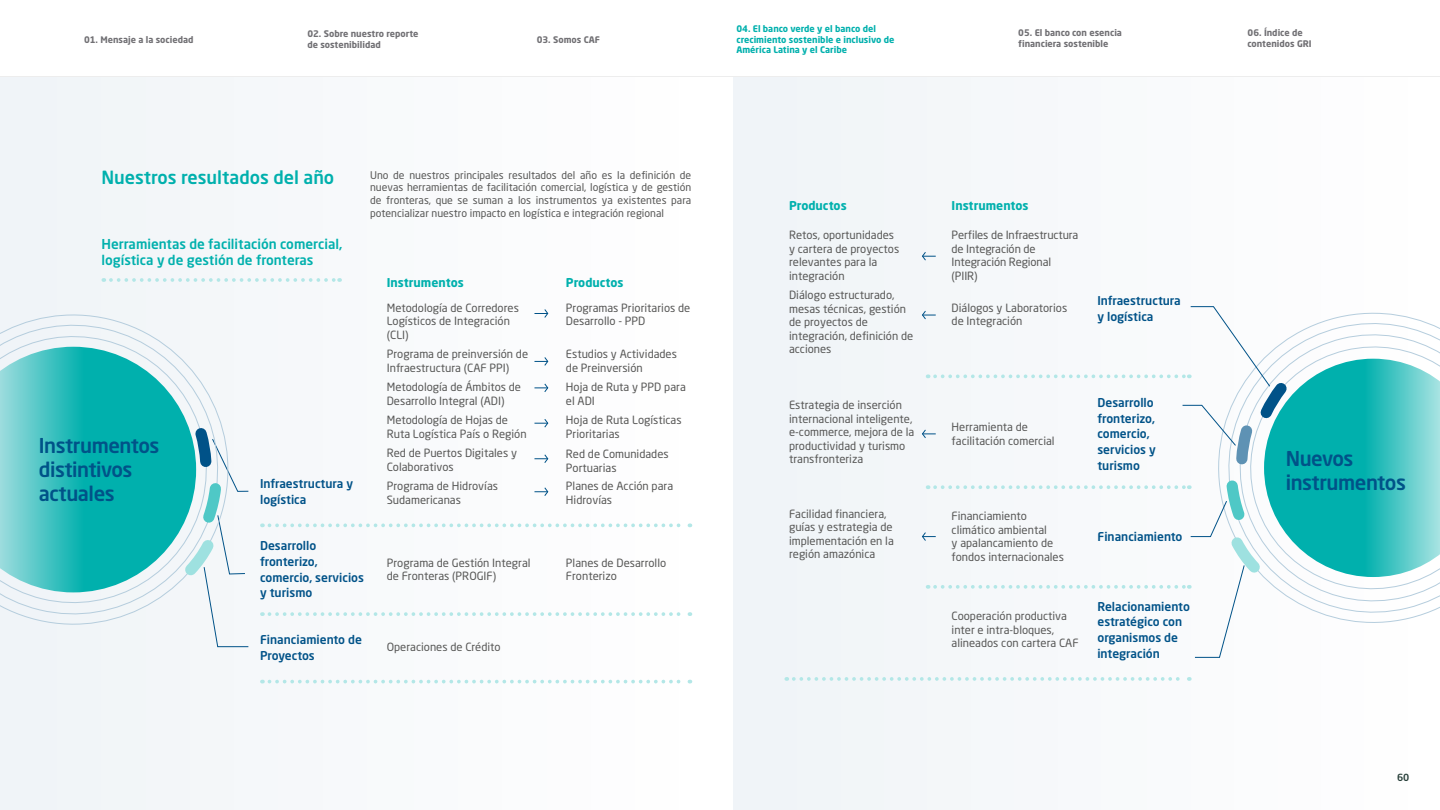
<style>
.page{position:relative;width:1440px;height:810px;background:#fff}
.page>*{position:absolute;margin:0;border:0;box-sizing:border-box;transform-origin:0 0}
.t1{font:500 20.25px/24px "Neo Sans Std";letter-spacing:-.02em;color:#005288}
.t2{font:500 18px "Neo Sans Std";color:#00b0ad}
.t3{font:500 13.5px/16.2px "Neo Sans Std";color:#00b0ad}
.t4{font:500 12px/15.8px "Neo Sans Std";color:#005288}
.t5{font:700 12px "Neo Sans Std";color:#00b0ad}
.t6{font:11.25px/13.5px "Neo Sans Std";color:#575756}
.t7{font:10.5px/12.8px "Neo Sans Std";color:#575756;text-align:justify}
.t8{font:500 9.75px "Neo Sans Std";color:#273f39}
.t9{font:700 9px/10.8px "Neo Sans Std";color:#717074}
.t10{font:700 9px/10.8px "Neo Sans Std";color:#00b0ad}
</style>
<div class="page">
<div style="left:0;top:53px;width:734px;height:757px;background:#f9fafc"></div>
<div style="left:734px;top:53px;width:706px;height:757px;background:#f6f8fa"></div>
<svg style="left:111px;top:278px;width:229px;height:4px"></svg>
<svg style="left:0;top:314px;width:220px;height:311px"></svg>
<svg style="left:175px;top:420px;width:74px;height:227px"></svg>
<svg style="left:269px;top:523px;width:421px;height:4px"></svg>
<svg style="left:269px;top:612px;width:421px;height:4px"></svg>
<svg style="left:269px;top:680px;width:421px;height:3px"></svg>
<svg style="left:794px;top:677px;width:396px;height:4px"></svg>
<svg style="left:534px;top:309px;width:15px;height:9px"></svg>
<svg style="left:922px;top:252px;width:14px;height:9px"></svg>
<svg style="left:534px;top:383px;width:15px;height:9px"></svg>
<svg style="left:534px;top:454px;width:15px;height:9px"></svg>
<svg style="left:534px;top:357px;width:15px;height:9px"></svg>
<svg style="left:534px;top:419px;width:15px;height:9px"></svg>
<svg style="left:534px;top:487px;width:15px;height:9px"></svg>
<svg style="left:922px;top:306px;width:518px;height:352px"></svg>
<svg style="left:0;top:76px;width:1440px;height:1px"></svg>
<p class="t9" style="left:84px;top:34px;width:111px">01. Mensaje a la sociedad</p>
<p class="t9" style="left:307px;top:28px;width:113px">02. Sobre nuestro reporte de sostenibilidad</p>
<p class="t9" style="left:537px;top:34px;width:65px">03. Somos CAF</p>
<p class="t10" style="left:736px;top:23px;width:160px">04. El banco verde y el banco del crecimiento sostenible e inclusivo de<br>América Latina y el Caribe</p>
<p class="t9" style="left:1018px;top:27px;width:105px">05. El banco con esencia financiera sostenible</p>
<p class="t9" style="left:1248px;top:27px;width:66px">06. Índice de contenidos GRI</p>
<h2 class="t2" style="left:101px;top:166px;width:234px">Nuestros resultados del año</h2>
<p class="t7" style="left:370px;top:168px;width:323px">Uno de nuestros principales resultados del año es la definición de nuevas herramientas de facilitación comercial, logística y de gestión de fronteras, que se suman a los instrumentos ya existentes para potencializar nuestro impacto en logística e integración regional</p>
<p class="t3" style="left:101px;top:235px;width:243px">Herramientas de facilitación comercial, logística y de gestión de fronteras</p>
<p class="t6" style="left:566px;top:301px;width:126px">Programas Prioritarios de<br>Desarrollo - PPD</p>
<p class="t6" style="left:566px;top:347px;width:113px">Estudios y Actividades de Preinversión</p>
<p class="t6" style="left:566px;top:380px;width:121px">Hoja de Ruta y PPD para el ADI</p>
<p class="t6" style="left:566px;top:413px;width:117px">Hoja de Ruta Logísticas<br>Prioritarias</p>
<p class="t6" style="left:566px;top:447px;width:104px">Red de Comunidades<br>Portuarias</p>
<p class="t6" style="left:566px;top:479px;width:109px">Planes de Acción para<br>Hidrovías</p>
<p class="t5" style="left:566px;top:275px;width:59px">Productos</p>
<p class="t5" style="left:387px;top:275px;width:78px">Instrumentos</p>
<p class="t6" style="left:387px;top:301px;width:134px">Metodología de Corredores<br>Logísticos de Integración (CLI)</p>
<p class="t6" style="left:387px;top:347px;width:143px">Programa de preinversión de<br>Infraestructura (CAF PPI)</p>
<p class="t6" style="left:387px;top:380px;width:136px">Metodología de Ámbitos de<br>Desarrollo Integral (ADI)</p>
<p class="t6" style="left:387px;top:413px;width:141px">Metodología de Hojas de<br>Ruta Logística País o Región</p>
<p class="t6" style="left:387px;top:446px;width:132px">Red de Puertos Digitales y<br>Colaborativos</p>
<p class="t6" style="left:387px;top:479px;width:113px">Programa de Hidrovías<br>Sudamericanas</p>
<h1 class="t1" style="left:39px;top:433px;width:122px">Instrumentos distintivos actuales</h1>
<p class="t4" style="left:260px;top:475px;width:95px">Infraestructura y logística</p>
<p class="t4" style="left:260px;top:537px;width:105px">Desarrollo fronterizo, comercio, servicios y turismo</p>
<p class="t6" style="left:387px;top:556px;width:145px">Programa de Gestión Integral de Fronteras (PROGIF)</p>
<p class="t6" style="left:566px;top:556px;width:102px">Planes de Desarrollo<br>Fronterizo</p>
<p class="t4" style="left:260px;top:631px;width:103px">Financiamiento de<br>Proyectos</p>
<p class="t6" style="left:387px;top:640px;width:115px">Operaciones de Crédito</p>
<p class="t5" style="left:789px;top:198px;width:59px">Productos</p>
<p class="t6" style="left:789px;top:228px;width:112px">Retos, oportunidades y cartera de proyectos relevantes para la integración</p>
<p class="t6" style="left:789px;top:288px;width:126px">Diálogo estructurado, mesas técnicas, gestión de proyectos de integración, definición de acciones</p>
<p class="t6" style="left:789px;top:398px;width:127px">Estrategia de inserción internacional inteligente, e-commerce, mejora de la productividad y turismo transfronteriza</p>
<p class="t6" style="left:789px;top:507px;width:106px">Facilidad financiera, guías y estrategia de implementación en la región amazónica</p>
<p class="t5" style="left:952px;top:198px;width:78px">Instrumentos</p>
<p class="t6" style="left:952px;top:228px;width:128px">Perfiles de Infraestructura de Integración de<br>Integración Regional (PIIR)</p>
<p class="t6" style="left:952px;top:301px;width:117px">Diálogos y Laboratorios de Integración</p>
<p class="t4" style="left:1097px;top:293px;width:85px">Infraestructura y logística</p>
<p class="t6" style="left:952px;top:420px;width:105px">Herramienta de facilitación comercial</p>
<p class="t6" style="left:952px;top:509px;width:114px">Financiamiento climático ambiental<br>y apalancamiento de fondos internacionales</p>
<p class="t6" style="left:952px;top:609px;width:128px">Cooperación productiva inter e intra-bloques, alineados con cartera CAF</p>
<p class="t4" style="left:1097px;top:394px;width:60px">Desarrollo fronterizo, comercio, servicios y turismo</p>
<p class="t4" style="left:1097px;top:528px;width:87px">Financiamiento</p>
<p class="t4" style="left:1097px;top:598px;width:94px">Relacionamiento estratégico con organismos de integración</p>
<h1 class="t1" style="left:1286px;top:446px;width:122px">Nuevos instrumentos</h1>
<p class="t8" style="left:1397px;top:771px;width:14px">60</p>
</div>
